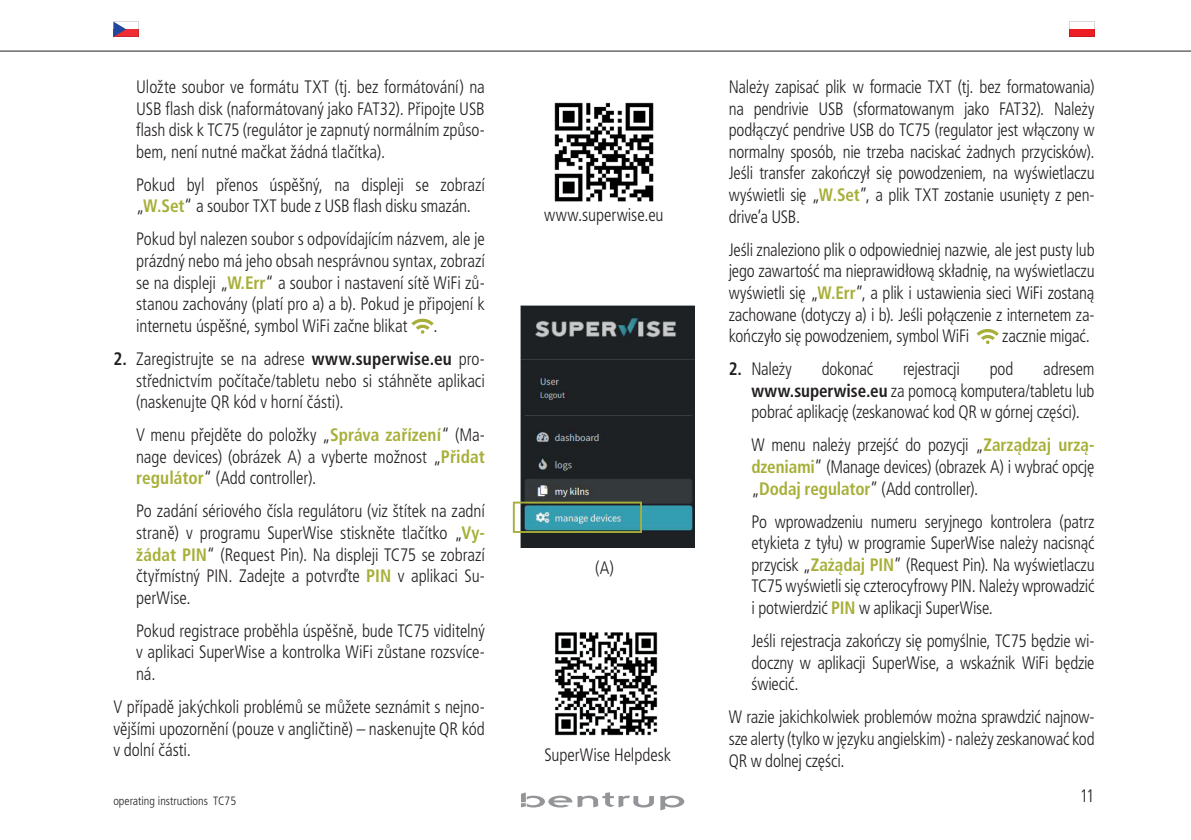
<style>
.page{position:relative;width:1191px;height:840px;background:#fff}
.page>*{position:absolute;margin:0;border:0;box-sizing:border-box;transform-origin:0 0}
.t1{font:300 condensed 18px/21.6px "Frutiger LT Pro";letter-spacing:-.01em;color:#231f20;text-align:justify;scale:.95 1}
.t2{font:300 condensed 18px/21.6px "Frutiger LT Pro";letter-spacing:-.01em;color:#231f20;text-align:justify;scale:.96 1}
.t3{font:300 condensed 12px "Frutiger LT Pro";color:#231f20}
.s1{font-weight:700;color:#a7af38}
.s2{font-weight:700}
</style>
<div class="page">
<hr style="left:0;top:51px;width:1191px;height:1px;background:#231f20">
<svg style="left:660px;top:795px;width:24px;height:15px"></svg>
<svg style="left:521px;top:792px;width:133px;height:15px"></svg>
<svg style="left:1069px;top:22px;width:25px;height:15px"></svg>
<svg style="left:113px;top:22px;width:26px;height:15px"></svg>
<img style="left:520px;top:305px;width:175px;height:242px">
<div style="left:513px;top:501px;width:129px;height:31px;border:2px solid #a7af38"></div>
<img style="left:554px;top:102px;width:100px;height:100px">
<img style="left:555px;top:632px;width:103px;height:104px">
<svg style="left:976px;top:329px;width:23px;height:15px"></svg>
<svg style="left:411px;top:318px;width:23px;height:16px"></svg>
<p class="t2" style="left:136px;top:76px;width:365px">Uložte soubor ve formátu TXT (tj. bez formátování) na USB flash disk (naformátovaný jako FAT32). Připojte USB flash disk k TC75 (regulátor je zapnutý normálním způso&shy;bem, není nutné mačkat žádná tlačítka).</p>
<p class="t2" style="left:136px;top:174px;width:365px">Pokud byl přenos úspěšný, na displeji se zobrazí „<span class="s1">W.Set</span>“ a soubor TXT bude z USB flash disku smazán.</p>
<p class="t2" style="left:136px;top:228px;width:365px">Pokud byl nalezen soubor s odpovídajícím názvem, ale je prázdný nebo má jeho obsah nesprávnou syntax, zobrazí se na displeji „<span class="s1">W.Err</span>“ a soubor i nastavení sítě WiFi zů&shy;stanou zachovány (platí pro a) a b). Pokud je připojení k internetu úspěšné, symbol WiFi začne blikat</p>
<p class="t2" style="left:433px;top:315px;width:6px">.</p>
<p class="t2" style="left:136px;top:348px;width:365px;text-indent:-23px"><span class="s2">2.</span> Zaregistrujte se na adrese <span class="s2">www.superwise.eu</span> pro&shy;střednictvím počítače/tabletu nebo si stáhněte aplikaci (naskenujte QR kód v horní části).</p>
<p class="t2" style="left:136px;top:424px;width:365px">V menu přejděte do položky „<span class="s1">Správa zařízení</span>“ (Ma&shy;nage devices) (obrázek A) a vyberte možnost „<span class="s1">Přidat regulátor</span>“ (Add controller).</p>
<p class="t2" style="left:136px;top:500px;width:365px">Po zadání sériového čísla regulátoru (viz štítek na zadní straně) v programu SuperWise stiskněte tlačítko „<span class="s1">Vy&shy;žádat PIN</span>“ (Request Pin). Na displeji TC75 se zobrazí čtyřmístný PIN. Zadejte a potvrďte <span class="s1">PIN</span> v aplikaci Su&shy;perWise.</p>
<p class="t2" style="left:136px;top:619px;width:365px">Pokud registrace proběhla úspěšně, bude TC75 viditelný v aplikaci SuperWise a kontrolka WiFi zůstane rozsvíce&shy;ná.</p>
<p class="t2" style="left:113px;top:695px;width:388px">V případě jakýchkoli problémů se můžete seznámit s nejno&shy;vějšími upozornění (pouze v angličtině) – naskenujte QR kód v dolní části.</p>
<p class="t2" style="left:544px;top:204px;width:126px">www.superwise.eu</p>
<p class="t2" style="left:595px;top:557px;width:21px">(A)</p>
<p class="t2" style="left:544px;top:743px;width:133px">SuperWise Helpdesk</p>
<p class="t1" style="left:729px;top:76px;width:386px">Należy zapisać plik w formacie TXT (tj. bez formatowania) na pendrivie USB (sformatowanym jako FAT32). Należy podłączyć pendrive USB do TC75 (regulator jest włączony w normalny sposób, nie trzeba naciskać żadnych przycisków).<br>Jeśli transfer zakończył się powodzeniem, na wyświetlaczu wyświetli się „<span class="s1">W.Set</span>”, a plik TXT zostanie usunięty z pen&shy;drive’a USB.</p>
<p class="t1" style="left:729px;top:239px;width:386px">Jeśli znaleziono plik o odpowiedniej nazwie, ale jest pusty lub jego zawartość ma nieprawidłową składnię, na wyświetlaczu wyświetli się „<span class="s1">W.Err</span>”, a plik i ustawienia sieci WiFi zostaną zachowane (dotyczy a) i b). Jeśli połączenie z internetem za&shy;kończyło się powodzeniem, symbol WiFi</p>
<p class="t1" style="left:1002px;top:325px;width:94px">zacznie migać.</p>
<p class="t1" style="left:751px;top:358px;width:363px;text-indent:292px">adresem <span class="s2">www.superwise.eu</span> za pomocą komputera/tabletu lub pobrać aplikację (zeskanować kod QR w górnej części).</p>
<p class="t1" style="left:751px;top:434px;width:363px">W menu należy przejść do pozycji „<span class="s1">Zarządzaj urzą&shy;dzeniami</span>” (Manage devices) (obrazek A) i wybrać opcję „<span class="s1">Dodaj regulator</span>” (Add controller).</p>
<p class="t1" style="left:751px;top:510px;width:363px">Po wprowadzeniu numeru seryjnego kontrolera (patrz etykieta z tyłu) w programie SuperWise należy nacisnąć przycisk „<span class="s1">Zażądaj PIN</span>” (Request Pin). Na wyświetlaczu TC75 wyświetli się czterocyfrowy PIN. Należy wprowadzić i potwierdzić <span class="s1">PIN</span> w aplikacji SuperWise.</p>
<p class="t1" style="left:751px;top:630px;width:363px">Jeśli rejestracja zakończy się pomyślnie, TC75 będzie wi&shy;doczny w aplikacji SuperWise, a wskaźnik WiFi będzie świecić.</p>
<p class="t1" style="left:729px;top:706px;width:386px">W razie jakichkolwiek problemów można sprawdzić najnow&shy;sze alerty (tylko w języku angielskim) - należy zeskanować kod QR w dolnej części.</p>
<p class="t1" style="left:729px;top:358px;width:68px"><span class="s2">2.</span> Należy</p>
<p class="t1" style="left:822px;top:358px;width:55px">dokonać</p>
<p class="t1" style="left:903px;top:358px;width:61px">rejestracji</p>
<p class="t1" style="left:989px;top:358px;width:26px">pod</p>
<p class="t3" style="left:113px;top:793px;width:124px">operating instructions TC75</p>
<p class="t2" style="left:1079px;top:785px;width:17px">11</p>
</div>
